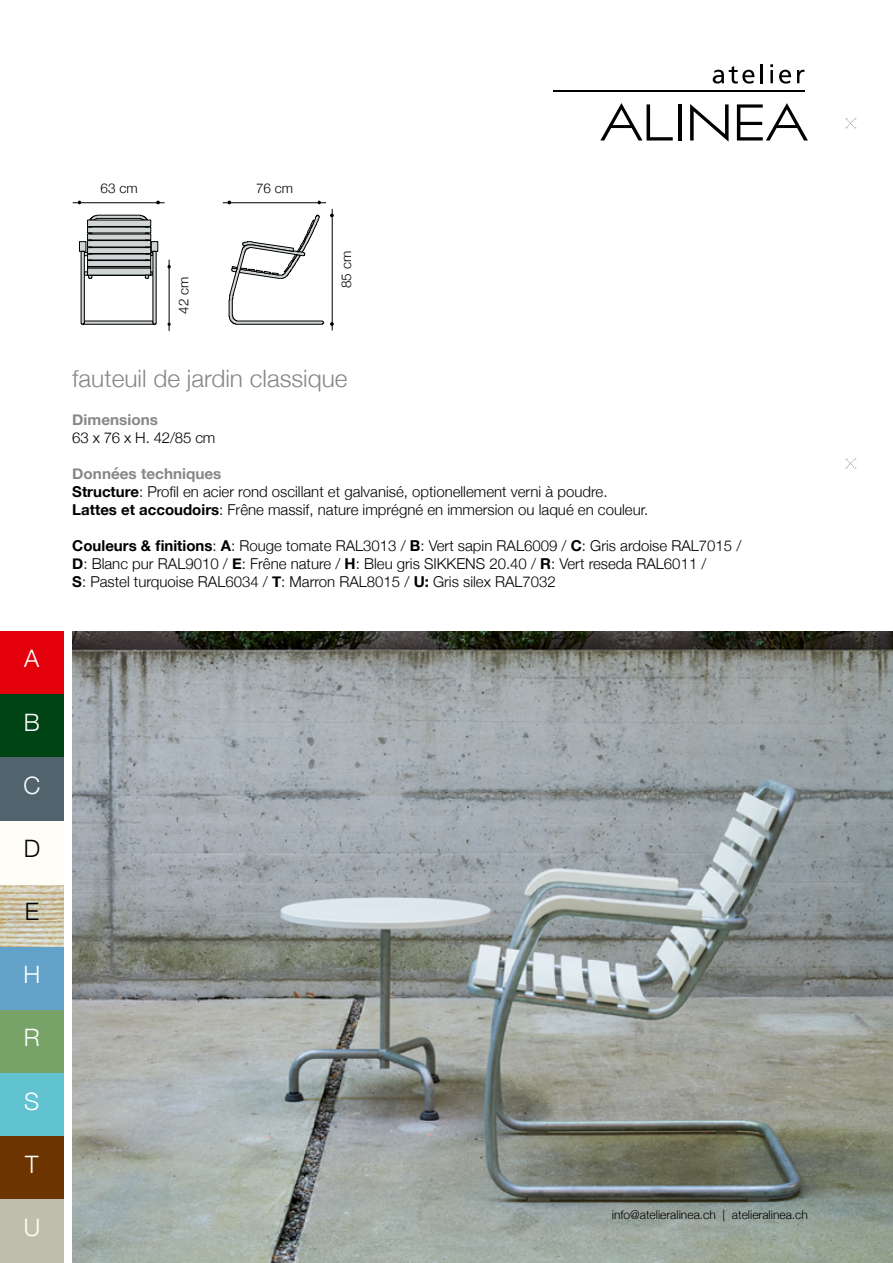
<style>
.page{position:relative;width:893px;height:1263px;background:#fff}
.page>*{position:absolute;margin:0;border:0;box-sizing:border-box;transform-origin:0 0}
.t1{font:300 24px "Helvetica Neue";color:#868786}
.t2{font:300 24px "Helvetica Neue";color:#fff}
.t3{font:300 24px "Helvetica Neue";color:#000}
.t4{font:300 15px/18px "Helvetica Neue";color:#000}
.t5{font:700 15px "Helvetica Neue";color:#868786}
.t6{font:300 13.5px "Helvetica Neue";color:#000}
.t7{font:300 12px "Helvetica Neue";color:#000}
.s1{font-weight:700;color:#868786}
.s2{font-weight:700}
</style>
<div class="page">
<img style="left:72px;top:631px;width:821px;height:632px">
<svg style="left:79px;top:215px;width:79px;height:110px"></svg>
<svg style="left:229px;top:215px;width:95px;height:110px"></svg>
<hr style="left:73px;top:202px;width:91px;height:1px;background:#000">
<hr style="left:223px;top:202px;width:103px;height:1px;background:#000">
<hr style="left:332px;top:209px;width:1px;height:121px;background:#000">
<hr style="left:169px;top:260px;width:1px;height:71px;background:#000">
<img style="left:0;top:885px;width:64px;height:62px">
<div style="left:0;top:631px;width:64px;height:64px;background:#e3000b"></div>
<div style="left:0;top:695px;width:64px;height:63px;background:#004314"></div>
<div style="left:0;top:758px;width:64px;height:63px;background:#51636c"></div>
<div style="left:0;top:821px;width:64px;height:63px;background:#fffef6"></div>
<div style="left:0;top:947px;width:64px;height:63px;background:#62a2c8"></div>
<div style="left:0;top:1010px;width:64px;height:63px;background:#77a368"></div>
<div style="left:0;top:1073px;width:64px;height:64px;background:#61c3d0"></div>
<div style="left:0;top:1137px;width:64px;height:63px;background:#6c3400"></div>
<div style="left:0;top:1200px;width:64px;height:63px;background:#bfbeac"></div>
<hr style="left:678px;top:104px;width:3px;height:36px;background:#000">
<svg style="left:690px;top:104px;width:39px;height:38px"></svg>
<svg style="left:600px;top:103px;width:73px;height:37px"></svg>
<svg style="left:737px;top:103px;width:71px;height:37px"></svg>
<svg style="left:713px;top:66px;width:41px;height:18px"></svg>
<svg style="left:761px;top:64px;width:2px;height:19px"></svg>
<svg style="left:770px;top:64px;width:3px;height:19px"></svg>
<svg style="left:779px;top:70px;width:12px;height:14px"></svg>
<svg style="left:797px;top:70px;width:7px;height:13px"></svg>
<hr style="left:553px;top:90px;width:251px;height:1px;background:#000">
<svg style="left:845px;top:1139px;width:11px;height:10px"></svg>
<svg style="left:845px;top:799px;width:11px;height:10px"></svg>
<svg style="left:845px;top:459px;width:11px;height:10px"></svg>
<svg style="left:845px;top:118px;width:11px;height:10px"></svg>
<svg style="left:724px;top:1209px;width:1px;height:13px"></svg>
<h1 class="t2" style="left:24px;top:639px;width:17px">A</h1>
<h1 class="t2" style="left:24px;top:703px;width:18px">B</h1>
<h1 class="t2" style="left:23px;top:766px;width:18px">C</h1>
<h1 class="t3" style="left:24px;top:829px;width:18px">D</h1>
<h1 class="t3" style="left:25px;top:892px;width:16px">E</h1>
<h1 class="t2" style="left:23px;top:955px;width:18px">H</h1>
<h1 class="t2" style="left:24px;top:1018px;width:18px">R</h1>
<h1 class="t2" style="left:24px;top:1081px;width:17px">S</h1>
<h1 class="t2" style="left:25px;top:1145px;width:15px">T</h1>
<h1 class="t2" style="left:24px;top:1208px;width:18px">U</h1>
<p class="t6" style="left:101px;top:177px;width:39px">63 cm</p>
<p class="t6" style="left:173px;top:314px;width:39px;rotate:-90deg">42 cm</p>
<p class="t6" style="left:256px;top:177px;width:39px">76 cm</p>
<p class="t6" style="left:335px;top:288px;width:39px;rotate:-90deg">85 cm</p>
<h1 class="t1" style="left:72px;top:359px;width:277px">fauteuil de jardin classique</h1>
<p class="t5" style="left:72px;top:408px;width:87px">Dimensions</p>
<p class="t4" style="left:72px;top:427px;width:145px">63 x 76 x H. 42/85 cm</p>
<p class="t4" style="left:72px;top:463px;width:577px"><span class="s1">Données techniques<br></span><span class="s2">Structure</span>: Profil en acier rond oscillant et galvanisé, optionellement verni à poudre.<br><span class="s2">Lattes et accoudoirs</span>: Frêne massif, nature imprégné en immersion ou laqué en couleur.</p>
<p class="t4" style="left:72px;top:535px;width:671px"><span class="s2">Couleurs &amp; finitions</span>: <span class="s2">A</span>: Rouge tomate RAL3013 / <span class="s2">B</span>: Vert sapin RAL6009 / <span class="s2">C</span>: Gris ardoise RAL7015 /<br><span class="s2">D</span>: Blanc pur RAL9010 / <span class="s2">E</span>: Frêne nature / <span class="s2">H</span>: Bleu gris SIKKENS 20.40 / <span class="s2">R</span>: Vert reseda RAL6011 /<br><span class="s2">S</span>: Pastel turquoise RAL6034 / <span class="s2">T</span>: Marron RAL8015 / <span class="s2">U:</span> Gris silex RAL7032</p>
<p class="t7" style="left:612px;top:1205px;width:106px">info@atelieralinea.ch</p>
<p class="t7" style="left:732px;top:1205px;width:78px">atelieralinea.ch</p>
</div>
